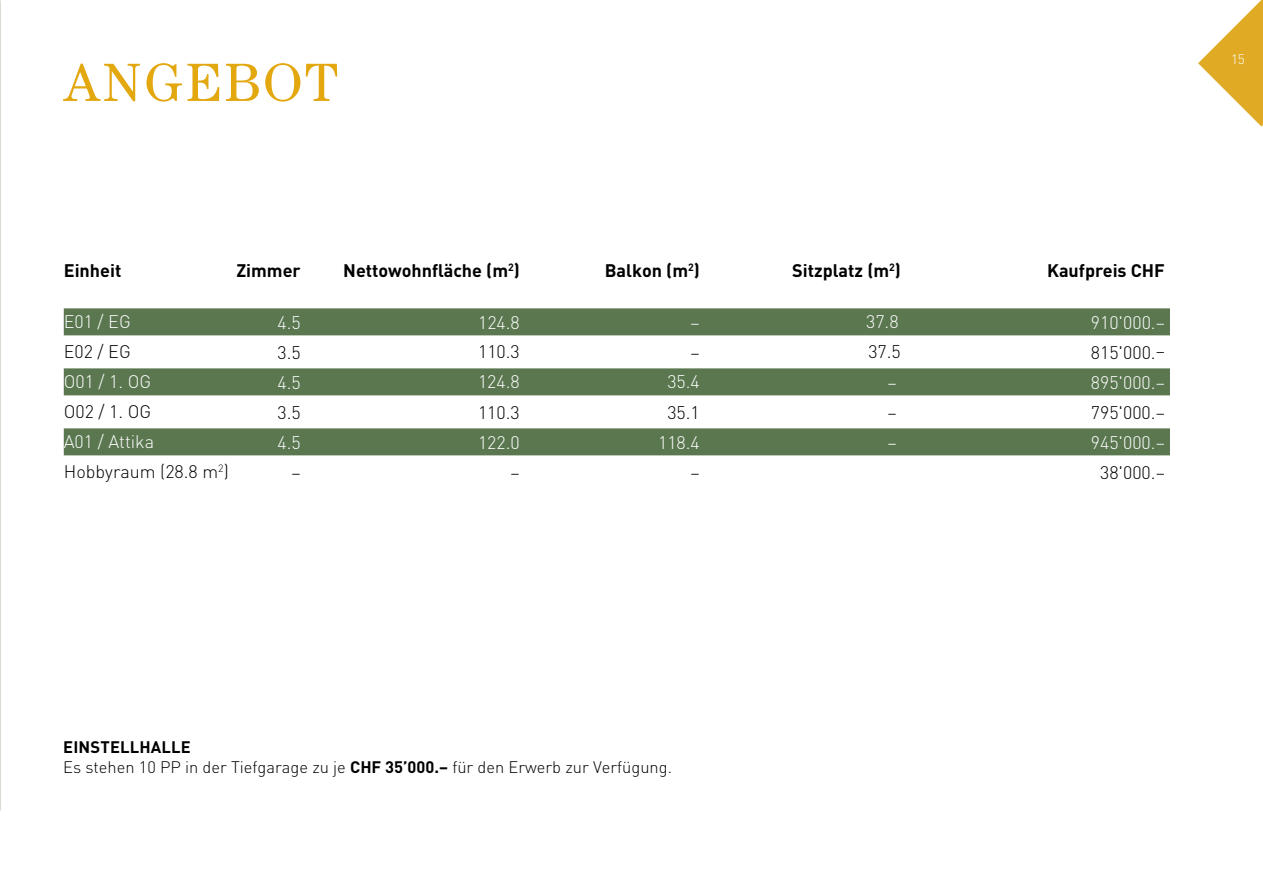
<style>
.page{position:relative;width:1263px;height:893px;background:#fff}
.page>*{position:absolute;margin:0;border:0;box-sizing:border-box;transform-origin:0 0}
.t1{font:54px "Century Std";letter-spacing:.05em;color:#e3a70f}
.t2{font:300 18px/30px "DIN Pro";color:#000}
.t3{font:300 18px "DIN Pro";color:#fff}
.t4{font:700 18px "DIN Pro";color:#000}
.t5{font:300 16.5px/20.1px "DIN Pro";color:#000}
.t6{font:300 13.5px "DIN Pro";color:#fff}
.s1{color:#fff}
.s2{font-weight:700}
</style>
<div class="page">
<svg style="left:1198px;top:0;width:65px;height:127px"></svg>
<div style="left:64px;top:308px;width:1105px;height:27px;background:#5a7750"></div>
<div style="left:64px;top:368px;width:1105px;height:27px;background:#5a7750"></div>
<div style="left:64px;top:428px;width:1105px;height:27px;background:#5a7750"></div>
<h1 class="t1" style="left:64px;top:51px;width:276px">ANGEBOT</h1>
<p class="t4" style="left:64px;top:259px;width:59px">Einheit</p>
<p class="t3" style="left:64px;top:309px;width:69px">E01 / EG</p>
<p class="t2" style="left:64px;top:336px;width:69px">E02 / EG</p>
<p class="t3" style="left:64px;top:369px;width:89px">O01 / 1. OG</p>
<p class="t2" style="left:64px;top:396px;width:89px">O02 / 1. OG</p>
<p class="t2" style="left:64px;top:426px;width:166px"><span class="s1">A01 / Attika<br></span>Hobbyraum (28.8 m<sup>2</sup>)</p>
<p class="t4" style="left:236px;top:259px;width:66px">Zimmer</p>
<p class="t4" style="left:343px;top:259px;width:178px">Nettowohnfläche (m<sup>2</sup>)</p>
<p class="t4" style="left:605px;top:259px;width:97px">Balkon (m<sup>2</sup>)</p>
<p class="t4" style="left:792px;top:259px;width:110px">Sitzplatz (m<sup>2</sup>)</p>
<p class="t4" style="left:1047px;top:259px;width:119px">Kaufpreis CHF</p>
<p class="t3" style="left:278px;top:310px;width:25px">4.5</p>
<p class="t3" style="left:478px;top:310px;width:43px">124.8</p>
<p class="t3" style="left:691px;top:310px;width:11px">–</p>
<p class="t3" style="left:866px;top:309px;width:34px">37.8</p>
<p class="t3" style="left:1091px;top:310px;width:76px">910'000.–</p>
<p class="t2" style="left:278px;top:337px;width:25px">3.5</p>
<p class="t2" style="left:478px;top:336px;width:43px">110.3</p>
<p class="t2" style="left:691px;top:337px;width:11px">–</p>
<p class="t2" style="left:868px;top:336px;width:34px">37.5</p>
<p class="t2" style="left:1091px;top:337px;width:76px">815'000.–</p>
<p class="t3" style="left:278px;top:370px;width:25px">4.5</p>
<p class="t3" style="left:478px;top:369px;width:43px">124.8</p>
<p class="t3" style="left:667px;top:369px;width:34px">35.4</p>
<p class="t3" style="left:887px;top:370px;width:11px">–</p>
<p class="t3" style="left:1091px;top:370px;width:76px">895'000.–</p>
<p class="t2" style="left:278px;top:397px;width:25px">3.5</p>
<p class="t2" style="left:478px;top:397px;width:43px">110.3</p>
<p class="t2" style="left:667px;top:397px;width:34px">35.1</p>
<p class="t2" style="left:887px;top:397px;width:11px">–</p>
<p class="t2" style="left:1091px;top:397px;width:76px">795'000.–</p>
<p class="t3" style="left:278px;top:430px;width:25px">4.5</p>
<p class="t3" style="left:478px;top:430px;width:43px">122.0</p>
<p class="t3" style="left:658px;top:430px;width:43px">118.4</p>
<p class="t3" style="left:887px;top:430px;width:11px">–</p>
<p class="t3" style="left:1091px;top:430px;width:76px">945'000.–</p>
<p class="t2" style="left:292px;top:457px;width:11px">–</p>
<p class="t2" style="left:511px;top:457px;width:11px">–</p>
<p class="t2" style="left:691px;top:457px;width:11px">–</p>
<p class="t2" style="left:1100px;top:457px;width:66px">38'000.–</p>
<p class="t6" style="left:1232px;top:50px;width:15px">15</p>
<p class="t5" style="left:63px;top:736px;width:610px"><span class="s2">EINSTELLHALLE<br></span>Es stehen 10 PP in der Tiefgarage zu je <span class="s2">CHF 35’000.–</span> für den Erwerb zur Verfügung.</p>
</div>
